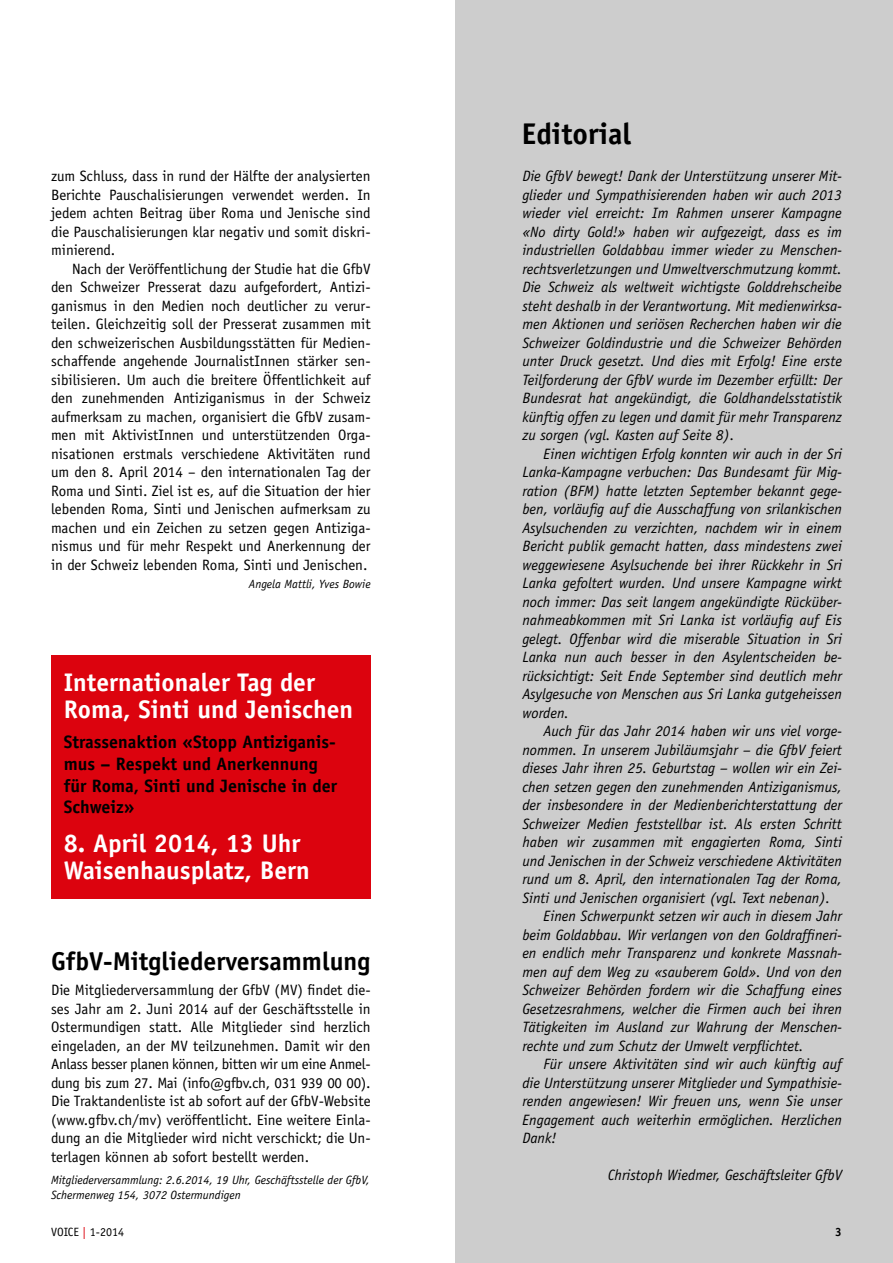
<style>
.page{position:relative;width:893px;height:1263px;background:#fff}
.page>*{position:absolute;margin:0;border:0;box-sizing:border-box;transform-origin:0 0}
.t1{font:700 30px "Officina Sans Std";color:#000}
.t2{font:700 25.8px "Officina Sans Std";color:#000}
.t3{font:700 25.5px/27px "Officina Sans Std";color:#fff}
.t4{font:700 18px/21.6px "Officina Sans Std";color:#000}
.t5{font:italic 15px/18.5px "Officina Sans Std";color:#000;text-align:justify}
.t6{font:15px/18.5px "Officina Sans Std";color:#000;text-align:justify}
.t7{font:italic 12px/15px "Officina Sans Std";color:#000}
.t8{font:12px "Officina Sans Std";color:#000}
.t9{font:700 12px "Officina Sans Std";color:#000}
.s1{color:#dc030e}
</style>
<div class="page">
<div style="left:455px;top:0;width:438px;height:1263px;background:#cdcdcd"></div>
<div style="left:51px;top:656px;width:319px;height:243px;background:#dc030e"></div>
<p class="t6" style="left:51px;top:167px;width:321px">zum Schluss, dass in rund der Hälfte der analysierten Berichte Pauschalisierungen verwendet werden. In jedem achten Beitrag über Roma und Jenische sind die Pauschalisierungen klar negativ und somit diskri&shy;minierend.</p>
<p class="t6" style="left:51px;top:259px;width:321px;text-indent:21px">Nach der Veröffentlichung der Studie hat die GfbV den Schweizer Presserat dazu aufgefordert, Antizi&shy;ganismus in den Medien noch deutlicher zu verur&shy;teilen. Gleichzeitig soll der Presserat zusammen mit den schweizerischen Ausbildungsstätten für Medien&shy;schaffende angehende JournalistInnen stärker sen&shy;sibilisieren. Um auch die breitere Öffentlichkeit auf den zunehmenden Antiziganismus in der Schweiz aufmerksam zu machen, organisiert die GfbV zusam&shy;men mit AktivistInnen und unterstützenden Orga&shy;nisationen erstmals verschiedene Aktivitäten rund um den 8. April 2014 – den internationalen Tag der Roma und Sinti. Ziel ist es, auf die Situation der hier lebenden Roma, Sinti und Jenischen aufmerksam zu machen und ein Zeichen zu setzen gegen Antiziga&shy;nismus und für mehr Respekt und Anerkennung der in der Schweiz lebenden Roma, Sinti und Jenischen.</p>
<p class="t7" style="left:249px;top:577px;width:123px">Angela Mattli, Yves Bowie</p>
<h3 class="t3" style="left:64px;top:669px;width:291px">Internationaler Tag der<br>Roma, Sinti und Jenischen</h3>
<p class="t4" style="left:64px;top:731px;width:275px">Strassenaktion «Stopp Antiziganis&shy;mus – Respekt und Anerkennung für Roma, Sinti und Jenische in der<br>Schweiz»</p>
<h3 class="t3" style="left:64px;top:830px;width:247px">8. April 2014, 13 Uhr<br>Waisenhausplatz, Bern</h3>
<h2 class="t2" style="left:51px;top:945px;width:321px">GfbV-Mitgliederversammlung</h2>
<p class="t6" style="left:51px;top:981px;width:321px">Die Mitgliederversammlung der GfbV (MV) findet die&shy;ses Jahr am 2. Juni 2014 auf der Geschäftsstelle in Ostermundigen statt. Alle Mitglieder sind herzlich eingeladen, an der MV teilzunehmen. Damit wir den Anlass besser planen können, bitten wir um eine Anmel&shy;dung bis zum 27. Mai (info@gfbv.ch, 031 939 00 00).<br>Die Traktandenliste ist ab sofort auf der GfbV-Website (www.gfbv.ch/mv) veröffentlicht. Eine weitere Einla&shy;dung an die Mitglieder wird nicht verschickt; die Un&shy;terlagen können ab sofort bestellt werden.</p>
<p class="t7" style="left:51px;top:1172px;width:320px">Mitgliederversammlung: 2.6.2014, 19 Uhr, Geschäftsstelle der GfbV,<br>Schermenweg 154, 3072 Ostermundigen</p>
<h1 class="t1" style="left:522px;top:115px;width:111px">Editorial</h1>
<p class="t5" style="left:522px;top:167px;width:321px">Die GfbV bewegt! Dank der Unterstützung unserer Mit&shy;glieder und Sympathisierenden haben wir auch 2013 wieder viel erreicht: Im Rahmen unserer Kampagne «No dirty Gold!» haben wir aufgezeigt, dass es im industriellen Goldabbau immer wieder zu Menschen&shy;rechtsverletzungen und Umweltverschmutzung kommt.<br>Die Schweiz als weltweit wichtigste Golddrehscheibe steht deshalb in der Verantwortung. Mit medienwirksa&shy;men Aktionen und seriösen Recherchen haben wir die Schweizer Goldindustrie und die Schweizer Behörden unter Druck gesetzt. Und dies mit Erfolg! Eine erste Teilforderung der GfbV wurde im Dezember erfüllt: Der Bundesrat hat angekündigt, die Goldhandelsstatistik künftig offen zu legen und damit für mehr Transparenz zu sorgen (vgl. Kasten auf Seite 8).</p>
<p class="t5" style="left:522px;top:444px;width:321px;text-indent:21px">Einen wichtigen Erfolg konnten wir auch in der Sri Lanka-Kampagne verbuchen: Das Bundesamt für Mig&shy;ration (BFM) hatte letzten September bekannt gege&shy;ben, vorläufig auf die Ausschaffung von srilankischen Asylsuchenden zu verzichten, nachdem wir in einem Bericht publik gemacht hatten, dass mindestens zwei weggewiesene Asylsuchende bei ihrer Rückkehr in Sri Lanka gefoltert wurden. Und unsere Kampagne wirkt noch immer: Das seit langem angekündigte Rücküber&shy;nahmeabkommen mit Sri Lanka ist vorläufig auf Eis gelegt. Offenbar wird die miserable Situation in Sri Lanka nun auch besser in den Asylentscheiden be&shy;rücksichtigt: Seit Ende September sind deutlich mehr Asylgesuche von Menschen aus Sri Lanka gutgeheissen worden.</p>
<p class="t5" style="left:544px;top:722px;width:300px">Auch für das Jahr 2014 haben wir uns viel vorge-</p>
<p class="t5" style="left:522px;top:740px;width:321px">nommen. In unserem Jubiläumsjahr – die GfbV feiert</p>
<p class="t5" style="left:522px;top:759px;width:321px">dieses Jahr ihren 25. Geburtstag – wollen wir ein Zei-</p>
<p class="t5" style="left:522px;top:777px;width:321px">chen setzen gegen den zunehmenden Antiziganismus,</p>
<p class="t5" style="left:522px;top:796px;width:321px">der insbesondere in der Medienberichterstattung der</p>
<p class="t5" style="left:522px;top:814px;width:321px">Schweizer Medien feststellbar ist. Als ersten Schritt</p>
<p class="t5" style="left:522px;top:833px;width:321px">haben wir zusammen mit engagierten Roma, Sinti</p>
<p class="t5" style="left:522px;top:851px;width:321px">und Jenischen in der Schweiz verschiedene Aktivitäten</p>
<p class="t5" style="left:522px;top:870px;width:321px">rund um 8. April, den internationalen Tag der Roma,</p>
<p class="t5" style="left:522px;top:888px;width:309px">Sinti und Jenischen organisiert (vgl. Text nebenan).</p>
<p class="t5" style="left:544px;top:907px;width:300px">Einen Schwerpunkt setzen wir auch in diesem Jahr</p>
<p class="t5" style="left:522px;top:925px;width:321px">beim Goldabbau. Wir verlangen von den Goldraffineri-</p>
<p class="t5" style="left:522px;top:944px;width:321px">en endlich mehr Transparenz und konkrete Massnah-</p>
<p class="t5" style="left:522px;top:962px;width:321px">men auf dem Weg zu «sauberem Gold». Und von den</p>
<p class="t5" style="left:522px;top:981px;width:321px">Schweizer Behörden fordern wir die Schaffung eines</p>
<p class="t5" style="left:522px;top:999px;width:321px">Gesetzesrahmens, welcher die Firmen auch bei ihren</p>
<p class="t5" style="left:522px;top:1018px;width:321px">Tätigkeiten im Ausland zur Wahrung der Menschen-</p>
<p class="t5" style="left:522px;top:1036px;width:283px">rechte und zum Schutz der Umwelt verpflichtet.</p>
<p class="t5" style="left:544px;top:1055px;width:300px">Für unsere Aktivitäten sind wir auch künftig auf</p>
<p class="t5" style="left:522px;top:1073px;width:321px">die Unterstützung unserer Mitglieder und Sympathisie-</p>
<p class="t5" style="left:522px;top:1092px;width:321px">renden angewiesen! Wir freuen uns, wenn Sie unser</p>
<p class="t5" style="left:522px;top:1110px;width:321px">Engagement auch weiterhin ermöglichen. Herzlichen</p>
<p class="t5" style="left:522px;top:1129px;width:36px">Dank!</p>
<p class="t5" style="left:608px;top:1166px;width:236px">Christoph Wiedmer, Geschäftsleiter GfbV</p>
<p class="t8" style="left:51px;top:1224px;width:74px">VOICE <span class="s1">|</span> 1-2014</p>
<p class="t9" style="left:835px;top:1224px;width:8px">3</p>
</div>
